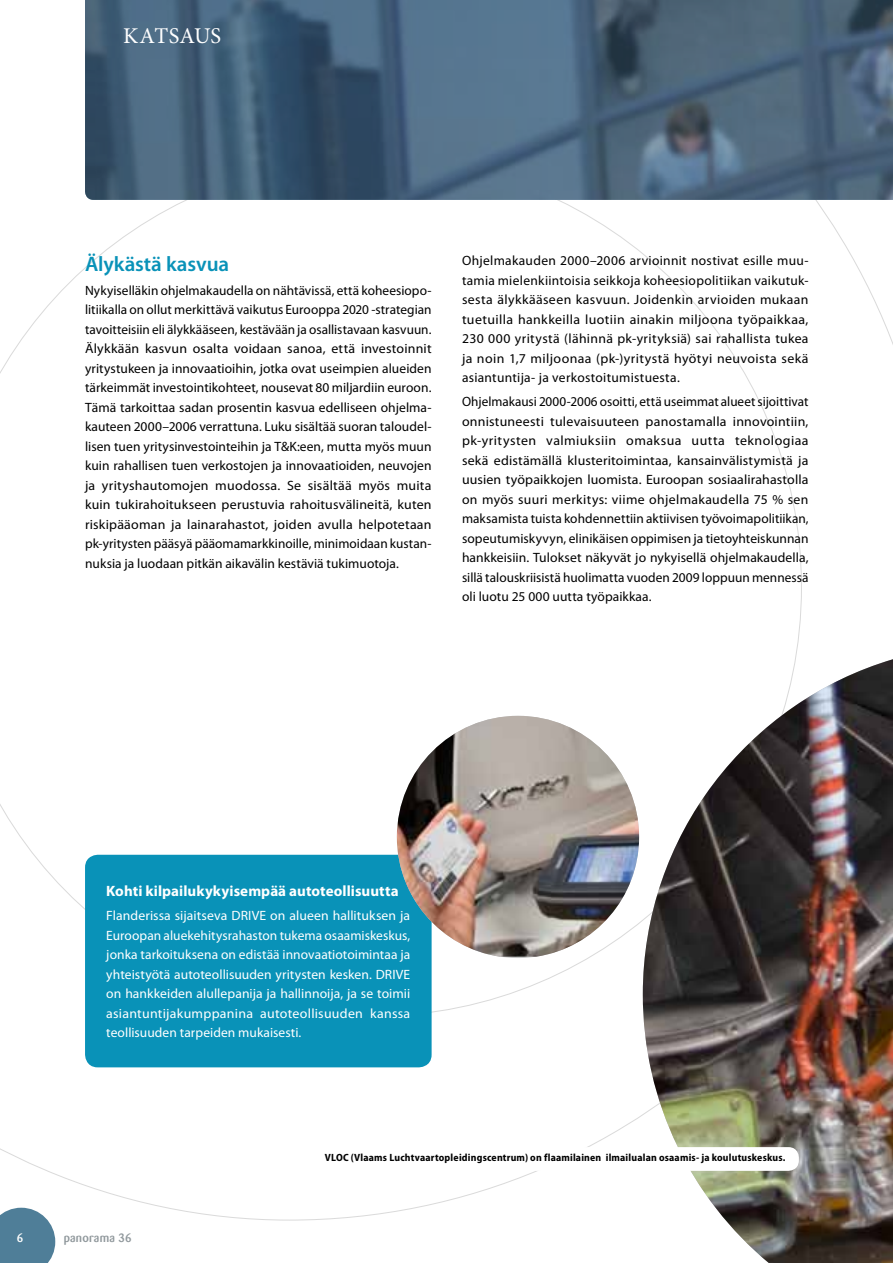
<style>
.page{position:relative;width:893px;height:1263px;background:#fff}
.page>*{position:absolute;margin:0;border:0;box-sizing:border-box;transform-origin:0 0}
.t1{font:22.5px "Minion Pro";color:#fff}
.t2{font:600 21px "Myriad Pro";color:#0992b8}
.t3{font:700 15px "Myriad Pro";letter-spacing:.005em;color:#fff}
.t4{font:13.5px/19.5px "Myriad Pro";letter-spacing:.005em;color:#000;text-align:justify}
.t5{font:13.5px/19.5px "Myriad Pro";letter-spacing:.005em;color:#fff;text-align:justify}
.t6{font:500 12px "Barmeno";letter-spacing:.02em;color:#90989c}
.t7{font:500 12px "Barmeno";color:#fff}
.t8{font:700 semi-condensed 10.5px "Myriad Pro";letter-spacing:.02em;color:#000}
</style>
<div class="page">
<img style="left:643px;top:659px;width:250px;height:604px">
<svg style="left:85px;top:0;width:808px;height:200px;background:#48637a"></svg>
<svg style="left:0;top:1208px;width:55px;height:55px;background:#618ba3"></svg>
<div style="left:295px;top:1147px;width:504px;height:24px;background:#fff;border-radius:10px"></div>
<div style="left:85px;top:855px;width:347px;height:212px;background:#0992b8;border-radius:13px"></div>
<img style="left:397px;top:716px;width:242px;height:241px">
<h1 class="t1" style="left:123px;top:20px;width:99px">KATSAUS</h1>
<h2 class="t2" style="left:85px;top:250px;width:146px">Älykästä kasvua</h2>
<p class="t4" style="left:85px;top:280px;width:348px">Nykyiselläkin ohjelmakaudella on nähtävissä, että koheesiopo&shy;litiikalla on ollut merkittävä vaikutus Eurooppa 2020 -strategian tavoitteisiin eli älykkääseen, kestävään ja osallistavaan kasvuun.<br>Älykkään kasvun osalta voidaan sanoa, että investoinnit yritystukeen ja innovaatioihin, jotka ovat useimpien alueiden tärkeimmät investointikohteet, nousevat 80 miljardiin euroon.<br>Tämä tarkoittaa sadan prosentin kasvua edelliseen ohjelma&shy;kauteen 2000–2006 verrattuna. Luku sisältää suoran taloudel&shy;lisen tuen yritysinvestointeihin ja T&amp;K:een, mutta myös muun kuin rahallisen tuen verkostojen ja innovaatioiden, neuvojen ja yrityshautomojen muodossa. Se sisältää myös muita kuin tukirahoitukseen perustuvia rahoitusvälineitä, kuten riskipääoman ja lainarahastot, joiden avulla helpotetaan pk-yritysten pääsyä pääomamarkkinoille, minimoidaan kustan&shy;nuksia ja luodaan pitkän aikavälin kestäviä tukimuotoja.</p>
<p class="t4" style="left:462px;top:251px;width:348px">Ohjelmakauden 2000–2006 arvioinnit nostivat esille muu&shy;tamia mielenkiintoisia seikkoja koheesiopolitiikan vaikutuk&shy;sesta älykkääseen kasvuun. Joidenkin arvioiden mukaan tuetuilla hankkeilla luotiin ainakin miljoona työpaikkaa, 230 000 yritystä (lähinnä pk-yrityksiä) sai rahallista tukea ja noin 1,7 miljoonaa (pk-)yritystä hyötyi neuvoista sekä asiantuntija- ja verkostoitumistuesta.</p>
<p class="t4" style="left:462px;top:392px;width:348px">Ohjelmakausi 2000-2006 osoitti, että useimmat alueet sijoittivat onnistuneesti tulevaisuuteen panostamalla innovointiin, pk-yritysten valmiuksiin omaksua uutta teknologiaa sekä edistämällä klusteritoimintaa, kansainvälistymistä ja uusien työpaikkojen luomista. Euroopan sosiaalirahastolla on myös suuri merkitys: viime ohjelmakaudella 75 % sen maksamista tuista kohdennettiin aktiivisen työvoimapolitiikan, sopeutumiskyvyn, elinikäisen oppimisen ja tietoyhteiskunnan hankkeisiin. Tulokset näkyvät jo nykyisellä ohjelmakaudella, sillä talouskriisistä huolimatta vuoden 2009 loppuun mennessä oli luotu 25 000 uutta työpaikkaa.</p>
<p class="t3" style="left:106px;top:881px;width:294px">Kohti kilpailukykyisempää autoteollisuutta</p>
<p class="t5" style="left:106px;top:905px;width:306px">Flanderissa sijaitseva DRIVE on alueen hallituksen ja Euroopan aluekehitysrahaston tukema osaamiskeskus, jonka tarkoituksena on edistää innovaatiotoimintaa ja yhteistyötä autoteollisuuden yritysten kesken. DRIVE on hankkeiden alullepanija ja hallinnoija, ja se toimii asiantuntijakumppanina autoteollisuuden kanssa teollisuuden tarpeiden mukaisesti.</p>
<p class="t7" style="left:17px;top:1231px;width:8px">6</p>
<p class="t6" style="left:64px;top:1230px;width:69px">panorama 36</p>
<p class="t8" style="left:325px;top:1152px;width:462px">VLOC (Vlaams Luchtvaartopleidingscentrum) on flaamilainen ilmailualan osaamis- ja koulutuskeskus.</p>
</div>
